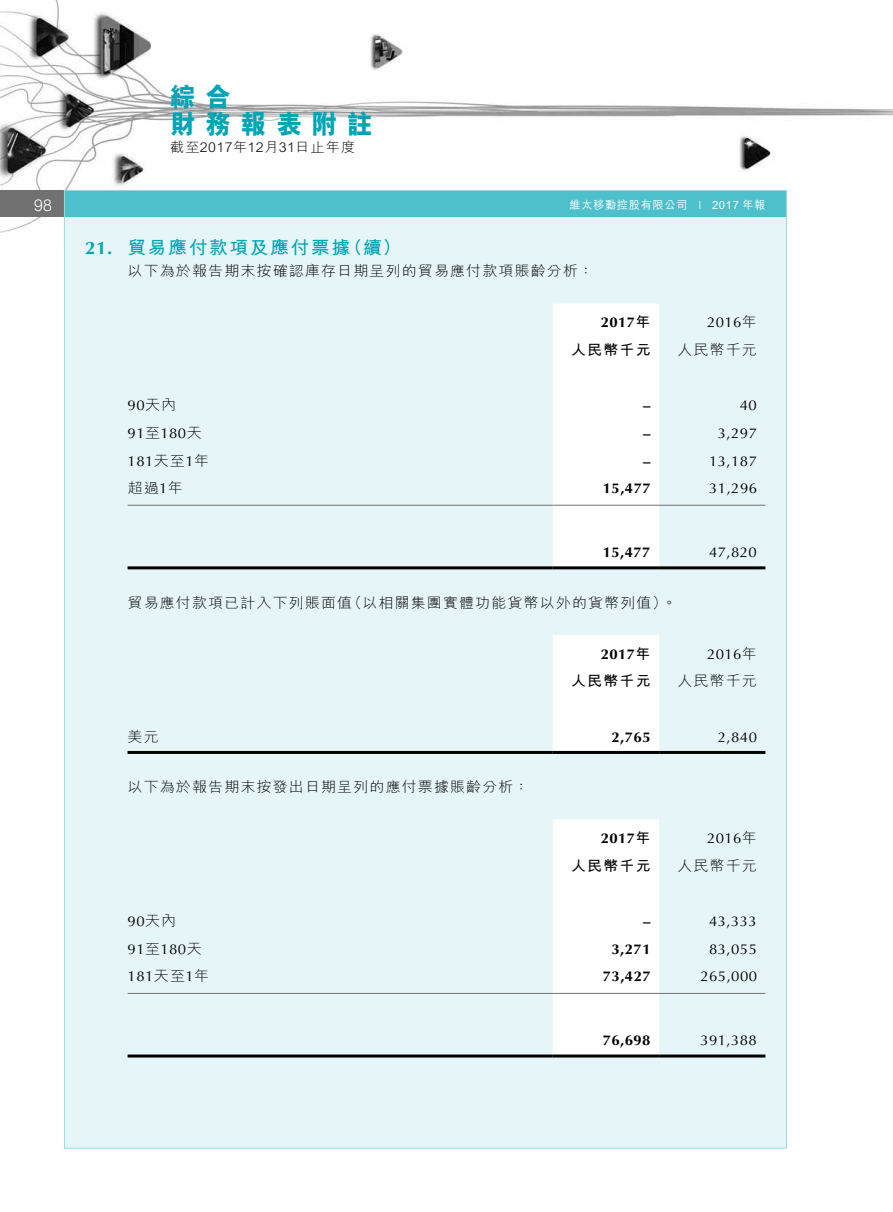
<style>
.page{position:relative;width:893px;height:1212px;background:#fff}
.page>*{position:absolute;margin:0;border:0;box-sizing:border-box;transform-origin:0 0}
.t1{font:800 27px/27px "M Hei HK";letter-spacing:.38em;color:#00a5b5;scale:.95 1}
.t2{font:700 18px "M Hei HK";letter-spacing:.08em;color:#00a5b5;scale:1.05 1}
.t3{font:300 16.5px "Helvetica Neue LT Std";color:#fff;scale:.95 1}
.t4{font:300 14.25px "M Hei HK";letter-spacing:.08em;color:#000;scale:1.05 1}
.t5{font:14.25px "Optima LT Std";letter-spacing:.03em;color:#000;scale:1.05 1}
.t6{font:700 14.25px "Optima LT Std";letter-spacing:.03em;color:#000;scale:1.05 1}
.t7{font:700 14.25px "M Hei HK";letter-spacing:.08em;color:#000;scale:1.05 1}
.t8{font:300 13.5px "M Hei HK";letter-spacing:.03em;color:#000;scale:1.05 1}
.t9{font:500 11.25px "M Hei HK";letter-spacing:.055em;color:#fff}
.s1{font-family:"Helvetica Neue LT Std";font-weight:300}
.s2{font-family:"Optima LT Std"}
.s3{font-family:"M Hei HK"}
.s4{font-family:"M Hei HK";font-weight:300}
.s5{font-family:"Optima LT Std";font-weight:400}
</style>
<div class="page">
<img style="left:0;top:0;width:893px;height:233px">
<div style="left:64px;top:190px;width:722px;height:958px;background:#e6f6f8"></div>
<div style="left:0;top:190px;width:67px;height:27px;background:#727171"></div>
<div style="left:64px;top:190px;width:723px;height:27px;background:#4dc0cb"></div>
<div style="left:553px;top:304px;width:106px;height:262px;background:#fff"></div>
<hr style="left:128px;top:505px;width:425px;height:1px;background:#727171">
<hr style="left:553px;top:505px;width:106px;height:1px;background:#727171">
<hr style="left:659px;top:505px;width:106px;height:1px;background:#727171">
<hr style="left:128px;top:566px;width:425px;height:3px;background:#000">
<hr style="left:553px;top:566px;width:106px;height:3px;background:#000">
<hr style="left:659px;top:566px;width:106px;height:3px;background:#000">
<div style="left:553px;top:635px;width:106px;height:116px;background:#fff"></div>
<hr style="left:128px;top:751px;width:425px;height:3px;background:#000">
<hr style="left:553px;top:751px;width:106px;height:3px;background:#000">
<hr style="left:659px;top:751px;width:106px;height:3px;background:#000">
<div style="left:553px;top:819px;width:106px;height:235px;background:#fff"></div>
<hr style="left:128px;top:993px;width:425px;height:1px;background:#727171">
<hr style="left:553px;top:993px;width:106px;height:1px;background:#727171">
<hr style="left:659px;top:993px;width:106px;height:1px;background:#727171">
<hr style="left:128px;top:1054px;width:425px;height:3px;background:#000">
<hr style="left:553px;top:1054px;width:106px;height:3px;background:#000">
<hr style="left:659px;top:1054px;width:106px;height:3px;background:#000">
<h1 class="t1" style="left:170px;top:84px;width:215px">綜合<br>財務報表附註</h1>
<p class="t8" style="left:170px;top:137px;width:178px">截至2017年12月31日止年度</p>
<p class="t3" style="left:34px;top:195px;width:20px">98</p>
<p class="t9" style="left:570px;top:197px;width:197px">維太移動控股有限公司 <span class="s1">I</span> 2017 年報</p>
<p class="t2" style="left:85px;top:234px;width:303px"><span class="s2">21.</span> 貿易應付款項及應付票據（續）</p>
<p class="t4" style="left:128px;top:261px;width:445px">以下為於報告期末按確認庫存日期呈列的貿易應付款項賬齡分析：</p>
<p class="t6" style="left:601px;top:314px;width:49px">2017<span class="s3">年</span></p>
<p class="t5" style="left:707px;top:314px;width:49px">2016<span class="s4">年</span></p>
<p class="t7" style="left:571px;top:339px;width:77px">人民幣千元</p>
<p class="t4" style="left:677px;top:340px;width:77px">人民幣千元</p>
<p class="t5" style="left:128px;top:397px;width:48px">90<span class="s4">天內</span></p>
<p class="t6" style="left:643px;top:397px;width:9px">–</p>
<p class="t5" style="left:740px;top:397px;width:18px">40</p>
<p class="t5" style="left:128px;top:425px;width:72px">91<span class="s4">至</span>180<span class="s4">天</span></p>
<p class="t6" style="left:643px;top:425px;width:9px">–</p>
<p class="t5" style="left:718px;top:425px;width:39px">3,297</p>
<p class="t5" style="left:128px;top:452px;width:79px">181<span class="s4">天至</span>1<span class="s4">年</span></p>
<p class="t6" style="left:643px;top:452px;width:9px">–</p>
<p class="t5" style="left:709px;top:452px;width:47px">13,187</p>
<p class="t4" style="left:128px;top:478px;width:54px">超過<span class="s5">1</span>年</p>
<p class="t6" style="left:603px;top:480px;width:47px">15,477</p>
<p class="t5" style="left:709px;top:480px;width:47px">31,296</p>
<p class="t6" style="left:603px;top:544px;width:47px">15,477</p>
<p class="t5" style="left:709px;top:544px;width:47px">47,820</p>
<p class="t4" style="left:128px;top:592px;width:525px">貿易應付款項已計入下列賬面值（以相關集團實體功能貨幣以外的貨幣列值）。</p>
<p class="t6" style="left:601px;top:645px;width:49px">2017<span class="s3">年</span></p>
<p class="t5" style="left:707px;top:645px;width:49px">2016<span class="s4">年</span></p>
<p class="t7" style="left:571px;top:671px;width:77px">人民幣千元</p>
<p class="t4" style="left:677px;top:671px;width:77px">人民幣千元</p>
<p class="t4" style="left:128px;top:726px;width:31px">美元</p>
<p class="t6" style="left:611px;top:728px;width:39px">2,765</p>
<p class="t5" style="left:718px;top:728px;width:39px">2,840</p>
<p class="t4" style="left:128px;top:777px;width:384px">以下為於報告期末按發出日期呈列的應付票據賬齡分析：</p>
<p class="t6" style="left:601px;top:830px;width:49px">2017<span class="s3">年</span></p>
<p class="t5" style="left:707px;top:830px;width:49px">2016<span class="s4">年</span></p>
<p class="t7" style="left:571px;top:855px;width:77px">人民幣千元</p>
<p class="t4" style="left:677px;top:855px;width:77px">人民幣千元</p>
<p class="t5" style="left:128px;top:913px;width:48px">90<span class="s4">天內</span></p>
<p class="t6" style="left:643px;top:913px;width:9px">–</p>
<p class="t5" style="left:709px;top:913px;width:47px">43,333</p>
<p class="t5" style="left:128px;top:940px;width:72px">91<span class="s4">至</span>180<span class="s4">天</span></p>
<p class="t6" style="left:612px;top:940px;width:39px">3,271</p>
<p class="t5" style="left:709px;top:940px;width:47px">83,055</p>
<p class="t5" style="left:128px;top:968px;width:79px">181<span class="s4">天至</span>1<span class="s4">年</span></p>
<p class="t6" style="left:603px;top:968px;width:47px">73,427</p>
<p class="t5" style="left:700px;top:968px;width:55px">265,000</p>
<p class="t6" style="left:603px;top:1032px;width:47px">76,698</p>
<p class="t5" style="left:700px;top:1032px;width:55px">391,388</p>
</div>
